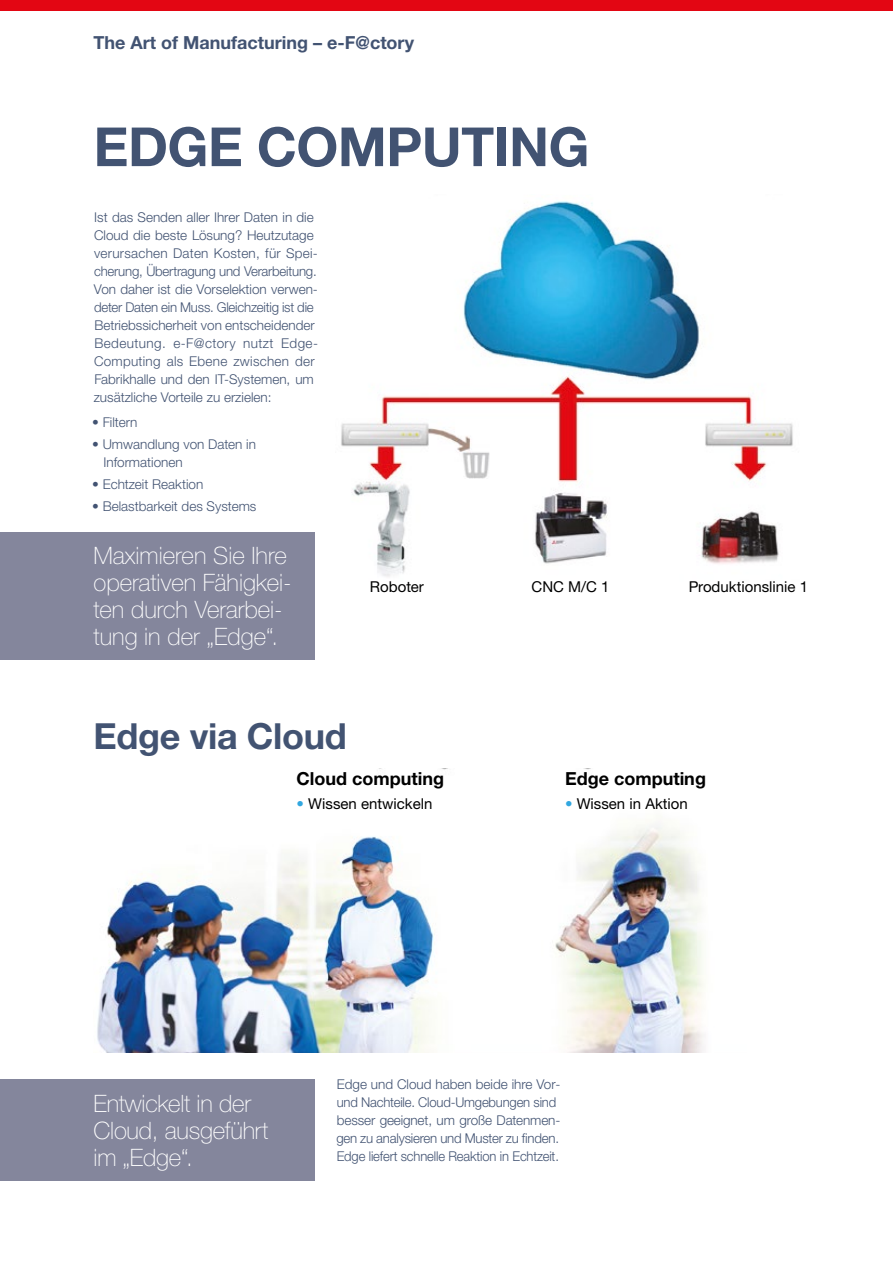
<style>
.page{position:relative;width:893px;height:1263px;background:#fff}
.page>*{position:absolute;margin:0;border:0;box-sizing:border-box;transform-origin:0 0}
.t1{font:700 54px "Helvetica Neue LTW1 G";letter-spacing:-.01em;color:#425372}
.t2{font:700 36px "Helvetica Neue LTW1 G";letter-spacing:-.01em;color:#425372}
.t3{font:100 24px/27px "Helvetica Neue LTW1 G";color:#fff}
.t4{font:700 18px "Helvetica Neue LTW1 G";color:#425372}
.t5{font:700 18px "Helvetica Neue LTW1 G";color:#000}
.t6{font:15px "Helvetica Neue LTW1 G";color:#000}
.t7{font:300 13.5px/18px "Helvetica Neue LTW1 G";color:#425372}
.s1{color:#31a7e0}
</style>
<div class="page">
<div style="left:0;top:0;width:893px;height:11px;background:#e30613"></div>
<img style="left:341px;top:201px;width:452px;height:376px">
<img style="left:97px;top:769px;width:607px;height:283px">
<div style="left:0;top:532px;width:315px;height:127px;background:#84869c"></div>
<div style="left:0;top:1079px;width:315px;height:101px;background:#84869c"></div>
<h3 class="t4" style="left:94px;top:31px;width:322px">The Art of Manufacturing – e-F@ctory</h3>
<h1 class="t1" style="left:94px;top:114px;width:497px">EDGE COMPUTING</h1>
<p class="t7" style="left:94px;top:208px;width:226px">Ist das Senden aller Ihrer Daten in die Cloud die beste Lösung? Heutzutage verursachen Daten Kosten, für Spei&shy;cherung, Übertragung und Verarbeitung.<br>Von daher ist die Vorselektion verwen&shy;deter Daten ein Muss. Gleichzeitig ist die Betriebssicherheit von entscheidender Bedeutung. e-F@ctory nutzt Edge-Computing als Ebene zwischen der Fabrikhalle und den IT-Systemen, um zusätzliche Vorteile zu erzielen:</p>
<p class="t7" style="left:92px;top:413px;width:47px">• Filtern</p>
<p class="t7" style="left:103px;top:435px;width:154px;text-indent:-11px">• Umwandlung von Daten in<br>Informationen</p>
<p class="t7" style="left:92px;top:475px;width:113px">• Echtzeit Reaktion</p>
<p class="t7" style="left:92px;top:497px;width:166px">• Belastbarkeit des Systems</p>
<h3 class="t3" style="left:94px;top:542px;width:200px">Maximieren Sie Ihre operativen Fähigkei&shy;ten durch Verarbei&shy;tung in der „Edge“.</h3>
<p class="t6" style="left:370px;top:578px;width:55px">Roboter</p>
<p class="t6" style="left:532px;top:578px;width:80px">CNC M/C 1</p>
<p class="t6" style="left:689px;top:578px;width:121px">Produktionslinie 1</p>
<h2 class="t2" style="left:94px;top:714px;width:255px">Edge via Cloud</h2>
<h3 class="t5" style="left:297px;top:767px;width:149px">Cloud computing</h3>
<p class="t6" style="left:297px;top:794px;width:137px"><span class="s1">•</span> Wissen entwickeln</p>
<h3 class="t5" style="left:565px;top:767px;width:142px">Edge computing</h3>
<p class="t6" style="left:565px;top:794px;width:124px"><span class="s1">•</span> Wissen in Aktion</p>
<h3 class="t3" style="left:94px;top:1089px;width:176px">Entwickelt in der<br>Cloud, ausgeführt im „Edge“.</h3>
<p class="t7" style="left:336px;top:1075px;width:225px">Edge und Cloud haben beide ihre Vor&shy;und Nachteile. Cloud-Umgebungen sind besser geeignet, um große Datenmen&shy;gen zu analysieren und Muster zu finden.<br>Edge liefert schnelle Reaktion in Echtzeit.</p>
</div>
